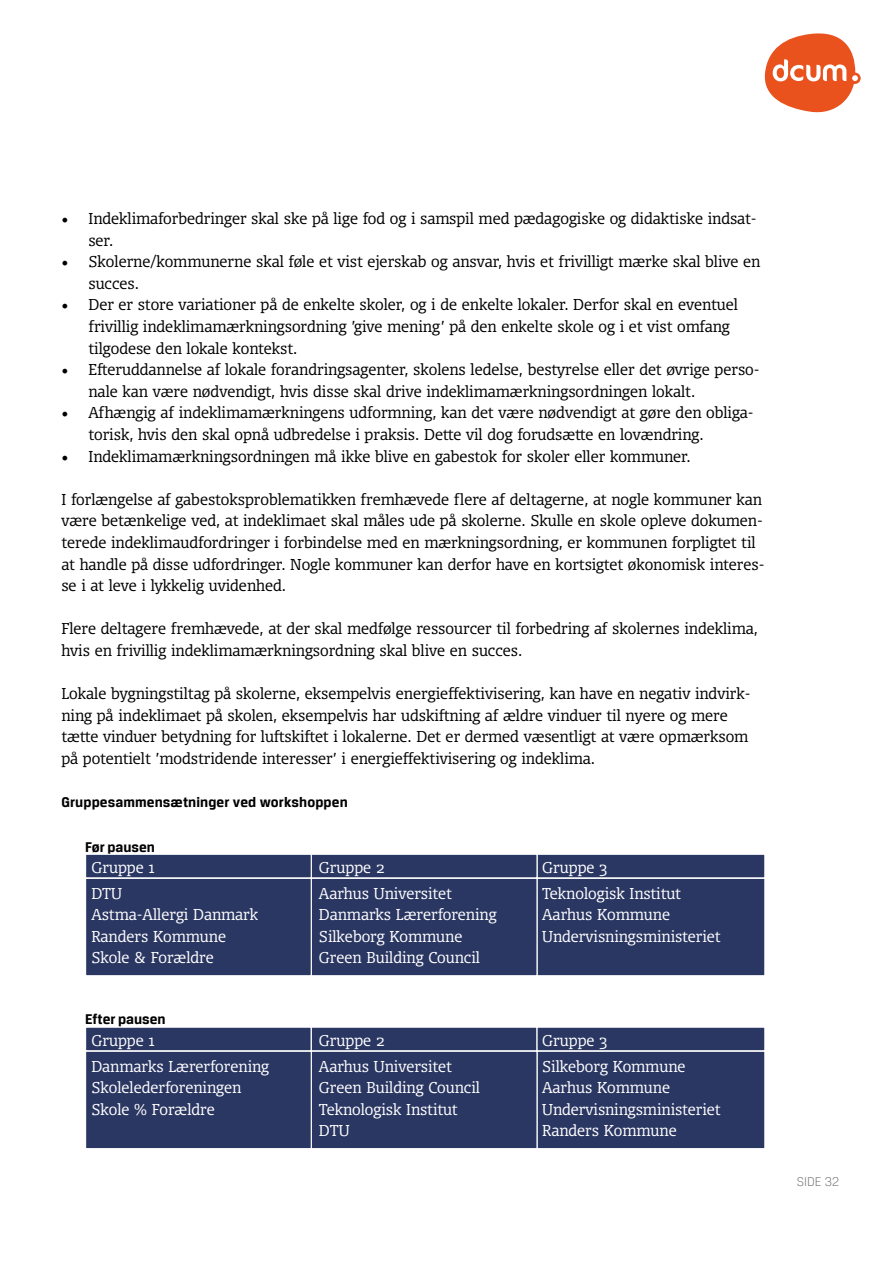
<style>
.page{position:relative;width:893px;height:1263px;background:#fff}
.page>*{position:absolute;margin:0;border:0;box-sizing:border-box;transform-origin:0 0}
.t1{font:300 15px/21.6px "Olsen OT";color:#000}
.t2{font:300 15px/21.6px "Olsen OT";color:#fff}
.t3{font:700 15px "Breuer Text";letter-spacing:.005em;color:#000}
.t4{font:300 13.5px "Breuer Text";letter-spacing:.005em;color:#706f6f}
.s1{font-family:"Minion Pro";font-weight:400;font-size:18px}
</style>
<div class="page">
<div style="left:536px;top:854px;width:229px;height:24px;background:#2b3763;border:1px solid #fff"></div>
<div style="left:536px;top:878px;width:229px;height:98px;background:#2b3763;border:1px solid #fff"></div>
<div style="left:311px;top:854px;width:227px;height:24px;background:#2b3763;border:1px solid #fff"></div>
<div style="left:311px;top:878px;width:227px;height:98px;background:#2b3763;border:1px solid #fff"></div>
<div style="left:85px;top:854px;width:227px;height:24px;background:#2b3763;border:1px solid #fff"></div>
<div style="left:85px;top:878px;width:227px;height:98px;background:#2b3763;border:1px solid #fff"></div>
<div style="left:85px;top:1026px;width:227px;height:25px;background:#2b3763;border:1px solid #fff"></div>
<div style="left:311px;top:1026px;width:227px;height:25px;background:#2b3763;border:1px solid #fff"></div>
<div style="left:536px;top:1026px;width:229px;height:25px;background:#2b3763;border:1px solid #fff"></div>
<div style="left:536px;top:1051px;width:229px;height:98px;background:#2b3763;border:1px solid #fff"></div>
<div style="left:311px;top:1051px;width:227px;height:98px;background:#2b3763;border:1px solid #fff"></div>
<div style="left:85px;top:1051px;width:227px;height:98px;background:#2b3763;border:1px solid #fff"></div>
<svg style="left:849px;top:73px;width:12px;height:11px"></svg>
<svg style="left:764px;top:33px;width:94px;height:80px"></svg>
<p class="t1" style="left:88px;top:207px;width:670px;text-indent:-27px"><span class="s1">•</span> Indeklimaforbedringer skal ske på lige fod og i samspil med pædagogiske og didaktiske indsat&shy;ser.</p>
<p class="t1" style="left:88px;top:251px;width:673px;text-indent:-27px"><span class="s1">•</span> Skolerne/kommunerne skal føle et vist ejerskab og ansvar, hvis et frivilligt mærke skal blive en succes.</p>
<p class="t1" style="left:88px;top:294px;width:651px;text-indent:-27px"><span class="s1">•</span> Der er store variationer på de enkelte skoler, og i de enkelte lokaler. Derfor skal en eventuel frivillig indeklimamærkningsordning ’give mening’ på den enkelte skole og i et vist omfang tilgodese den lokale kontekst.</p>
<p class="t1" style="left:88px;top:359px;width:673px;text-indent:-27px"><span class="s1">•</span> Efteruddannelse af lokale forandringsagenter, skolens ledelse, bestyrelse eller det øvrige perso&shy;nale kan være nødvendigt, hvis disse skal drive indeklimamærkningsordningen lokalt.</p>
<p class="t1" style="left:88px;top:402px;width:667px;text-indent:-27px"><span class="s1">•</span> Afhængig af indeklimamærkningens udformning, kan det være nødvendigt at gøre den obliga&shy;torisk, hvis den skal opnå udbredelse i praksis. Dette vil dog forudsætte en lovændring.</p>
<p class="t1" style="left:61px;top:445px;width:631px"><span class="s1">•</span> Indeklimamærkningsordningen må ikke blive en gabestok for skoler eller kommuner.</p>
<p class="t1" style="left:61px;top:488px;width:705px">I forlængelse af gabestoksproblematikken fremhævede flere af deltagerne, at nogle kommuner kan være betænkelige ved, at indeklimaet skal måles ude på skolerne. Skulle en skole opleve dokumen&shy;terede indeklimaudfordringer i forbindelse med en mærkningsordning, er kommunen forpligtet til at handle på disse udfordringer. Nogle kommuner kan derfor have en kortsigtet økonomisk interes&shy;se i at leve i lykkelig uvidenhed.</p>
<p class="t1" style="left:61px;top:618px;width:698px">Flere deltagere fremhævede, at der skal medfølge ressourcer til forbedring af skolernes indeklima, hvis en frivillig indeklimamærkningsordning skal blive en succes.</p>
<p class="t1" style="left:61px;top:683px;width:691px">Lokale bygningstiltag på skolerne, eksempelvis energieffektivisering, kan have en negativ indvirk&shy;ning på indeklimaet på skolen, eksempelvis har udskiftning af ældre vinduer til nyere og mere tætte vinduer betydning for luftskiftet i lokalerne. Det er dermed væsentligt at være opmærksom på potentielt ’modstridende interesser’ i energieffektivisering og indeklima.</p>
<p class="t3" style="left:61px;top:794px;width:288px">Gruppesammensætninger ved workshoppen</p>
<p class="t3" style="left:85px;top:838px;width:71px">Før pausen</p>
<p class="t2" style="left:91px;top:856px;width:64px">Gruppe 1</p>
<p class="t2" style="left:542px;top:856px;width:66px">Gruppe 3</p>
<p class="t2" style="left:91px;top:882px;width:168px">DTU<br>Astma-Allergi Danmark<br>Randers Kommune<br>Skole &amp; Forældre</p>
<p class="t2" style="left:319px;top:856px;width:67px">Gruppe 2</p>
<p class="t2" style="left:319px;top:882px;width:179px">Aarhus Universitet<br>Danmarks Lærerforening<br>Silkeborg Kommune<br>Green Building Council</p>
<p class="t2" style="left:542px;top:882px;width:180px">Teknologisk Institut<br>Aarhus Kommune<br>Undervisningsministeriet</p>
<p class="t3" style="left:85px;top:1011px;width:82px">Efter pausen</p>
<p class="t2" style="left:91px;top:1029px;width:64px">Gruppe 1</p>
<p class="t2" style="left:319px;top:1029px;width:67px">Gruppe 2</p>
<p class="t2" style="left:542px;top:1029px;width:66px">Gruppe 3</p>
<p class="t2" style="left:91px;top:1055px;width:179px">Danmarks Lærerforening<br>Skolelederforeningen<br>Skole % Forældre</p>
<p class="t2" style="left:319px;top:1055px;width:163px">Aarhus Universitet<br>Green Building Council<br>Teknologisk Institut<br>DTU</p>
<p class="t2" style="left:542px;top:1055px;width:180px">Silkeborg Kommune<br>Aarhus Kommune<br>Undervisningsministeriet<br>Randers Kommune</p>
<p class="t4" style="left:797px;top:1174px;width:44px">SIDE 32</p>
</div>
